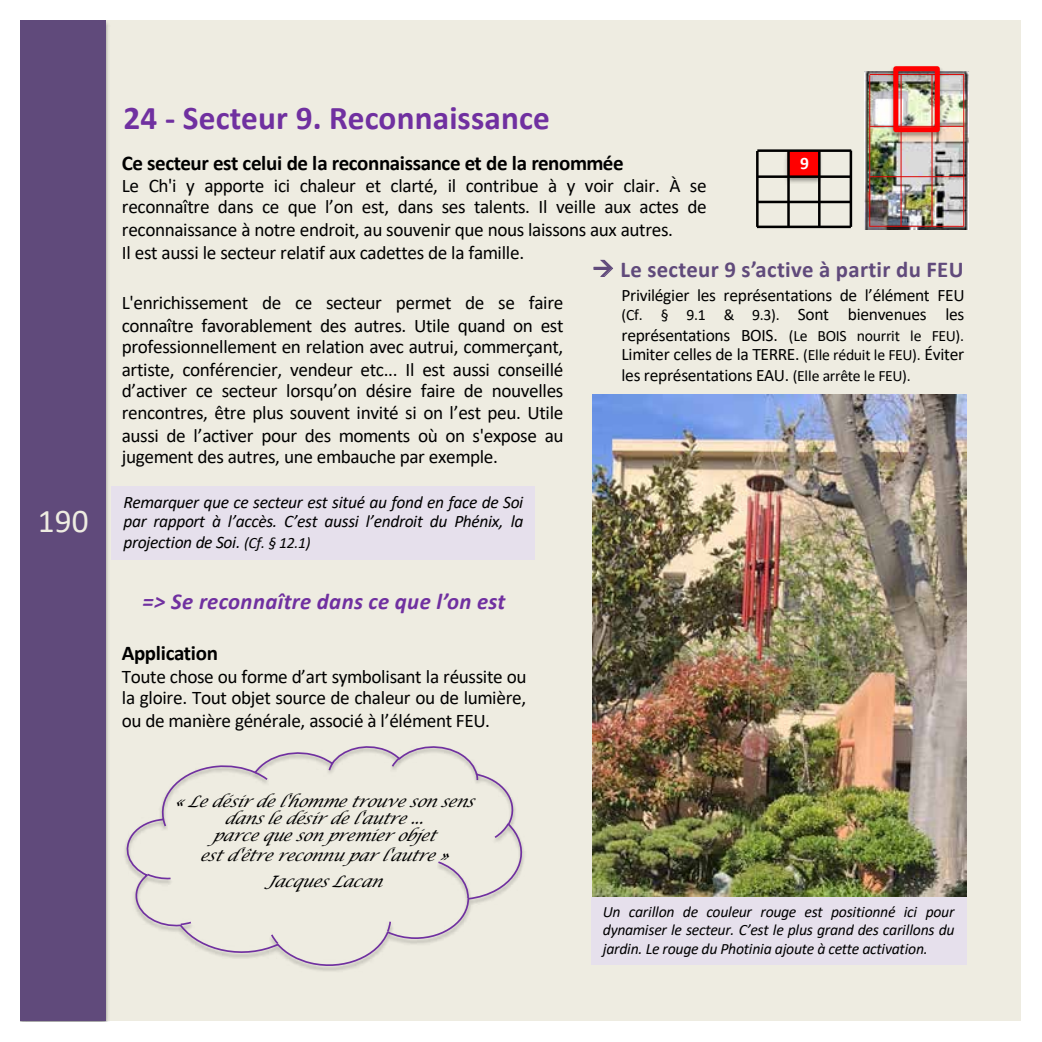
<style>
.page{position:relative;width:1042px;height:1042px;background:#fff}
.page>*{position:absolute;margin:0;border:0;box-sizing:border-box;transform-origin:0 0}
.t1{font:700 33.25px "Calibri";letter-spacing:.005em;color:#7030a0}
.t2{font:33.25px "Calibri";color:#eeece1}
.t3{font:italic 700 22.75px "Calibri";letter-spacing:.015em;color:#7030a0}
.t4{font:700 22.75px "Calibri";letter-spacing:.015em;color:#604a7b}
.t5{font:700 21px "Calibri";letter-spacing:-.02em;color:#000}
.t6{font:19.25px/21.9px "Calibri";letter-spacing:-.02em;color:#000;text-align:justify}
.t7{font:17.5px/19.2px "Calibri";letter-spacing:-.02em;color:#000}
.t8{font:italic 17.5px/19.2px "Calibri";letter-spacing:-.02em;color:#000}
.t9{font:700 17.5px "Calibri";color:#fff}
.t10{font:italic 15.75px/17.2px "Calibri";letter-spacing:-.02em;color:#000}
.t11{font:italic 15.75px/17.5px "Lucida Calligraphy";letter-spacing:-.02em;color:#000;text-align:center}
.t12{font:15.75px "Calibri";letter-spacing:-.02em;color:#000}
.s1{font-size:15.75px}
.s2{font-size:17.5px}
</style>
<div class="page">
<div style="left:20px;top:21px;width:1001px;height:1000px;background:#eeece1"></div>
<img style="left:864px;top:71px;width:105px;height:158px">
<hr style="left:870px;top:74px;width:94px;height:1px;background:#dd0806">
<hr style="left:870px;top:126px;width:94px;height:1px;background:#dd0806">
<hr style="left:870px;top:176px;width:94px;height:1px;background:#dd0806">
<hr style="left:869px;top:226px;width:95px;height:1px;background:#dd0806">
<hr style="left:869px;top:75px;width:1px;height:151px;background:#dd0806">
<hr style="left:901px;top:75px;width:1px;height:151px;background:#dd0806">
<hr style="left:931px;top:75px;width:1px;height:151px;background:#dd0806">
<hr style="left:963px;top:75px;width:1px;height:151px;background:#dd0806">
<img style="left:888px;top:68px;width:57px;height:73px">
<div style="left:893px;top:66px;width:47px;height:66px;border:5px solid #f00"></div>
<div style="left:111px;top:486px;width:424px;height:73px;background:#e6e0ec"></div>
<img style="left:592px;top:395px;width:374px;height:502px">
<svg style="left:125px;top:746px;width:399px;height:224px"></svg>
<svg style="left:145px;top:756px;width:365px;height:190px"></svg>
<img style="left:785px;top:152px;width:37px;height:34px">
<div style="left:788px;top:152px;width:30px;height:24px;background:#f00"></div>
<hr style="left:757px;top:149px;width:94px;height:3px;background:#000">
<hr style="left:757px;top:175px;width:94px;height:3px;background:#000">
<hr style="left:758px;top:201px;width:93px;height:2px;background:#000">
<hr style="left:757px;top:226px;width:94px;height:2px;background:#000">
<hr style="left:756px;top:151px;width:2px;height:76px;background:#000">
<hr style="left:787px;top:151px;width:3px;height:76px;background:#000">
<hr style="left:818px;top:151px;width:2px;height:76px;background:#000">
<hr style="left:849px;top:151px;width:3px;height:76px;background:#000">
<img style="left:20px;top:22px;width:92px;height:1000px">
<div style="left:20px;top:21px;width:86px;height:1000px;background:#604a7b"></div>
<div style="left:591px;top:897px;width:375px;height:67px;background:#e6e0ec"></div>
<svg style="left:593px;top:260px;width:20px;height:17px"></svg>
<h1 class="t2" style="left:38px;top:498px;width:52px">190</h1>
<h1 class="t1" style="left:123px;top:94px;width:428px">24 - Secteur 9. Reconnaissance</h1>
<p class="t5" style="left:122px;top:148px;width:503px">Ce secteur est celui de la reconnaissance et de la renommée</p>
<p class="t6" style="left:122px;top:174px;width:586px;text-align:left">Le Ch'i y apporte ici chaleur et clarté, il contribue à y voir clair. À se reconnaître dans ce que l’on est, dans ses talents. Il veille aux actes de reconnaissance à notre endroit, au souvenir que nous laissons aux autres.<br>Il est aussi le secteur relatif aux cadettes de la famille.</p>
<p class="t6" style="left:122px;top:291px;width:443px">L'enrichissement de ce secteur permet de se faire connaître favorablement des autres. Utile quand on est professionnellement en relation avec autrui, commerçant, artiste, conférencier, vendeur etc... Il est aussi conseillé d’activer ce secteur lorsqu’on désire faire de nouvelles rencontres, être plus souvent invité si on l’est peu. Utile aussi de l’activer pour des moments où on s'expose au jugement des autres, une embauche par exemple.</p>
<p class="t8" style="left:123px;top:492px;width:401px">Remarquer que ce secteur est situé au fond en face de Soi par rapport à l’accès. C’est aussi l’endroit du Phénix, la</p>
<p class="t8" style="left:123px;top:532px;width:189px">projection de Soi. <span class="s1">(Cf. § 12.1)</span></p>
<p class="t9" style="left:800px;top:151px;width:10px">9</p>
<p class="t4" style="left:592px;top:253px;width:373px">→ Le secteur 9 s’active à partir du FEU</p>
<p class="t7" style="left:621px;top:285px;width:344px">Privilégier les représentations de l’élément FEU <span class="s1">(Cf. § 9.1 &amp; 9.3).</span> Sont bienvenues les</p>
<p class="t12" style="left:621px;top:325px;width:344px"><span class="s2">représentations BOIS.</span> (Le BOIS nourrit le FEU).</p>
<p class="t7" style="left:621px;top:344px;width:344px;line-height:21px">Limiter celles de la TERRE. <span class="s1">(Elle réduit le FEU).</span> Éviter les représentations EAU. <span class="s1">(Elle arrête le FEU).</span></p>
<p class="t3" style="left:143px;top:585px;width:364px">=&gt; Se reconnaître dans ce que l’on est</p>
<p class="t5" style="left:122px;top:638px;width:98px">Application</p>
<p class="t6" style="left:122px;top:665px;width:406px">Toute chose ou forme d’art symbolisant la réussite ou la gloire. Tout objet source de chaleur ou de lumière, ou de manière générale, associé à l’élément FEU.</p>
<p class="t11" style="left:174px;top:793px;width:307px">« Ledésirdel'hommetrouvesonsens dansledésirdel'autre... parcequesonpremierobjet</p>
<p class="t11" style="left:199px;top:843px;width:257px;line-height:26.1px">estd'êtrereconnuparl'autre »<br>JacquesLacan</p>
<p class="t10" style="left:603px;top:903px;width:353px">Un carillon de couleur rouge est positionné ici pour dynamiser le secteur. C’est le plus grand des carillons du</p>
<p class="t10" style="left:603px;top:939px;width:326px">jardin. Le rouge du Photinia ajoute à cette activation.</p>
</div>
